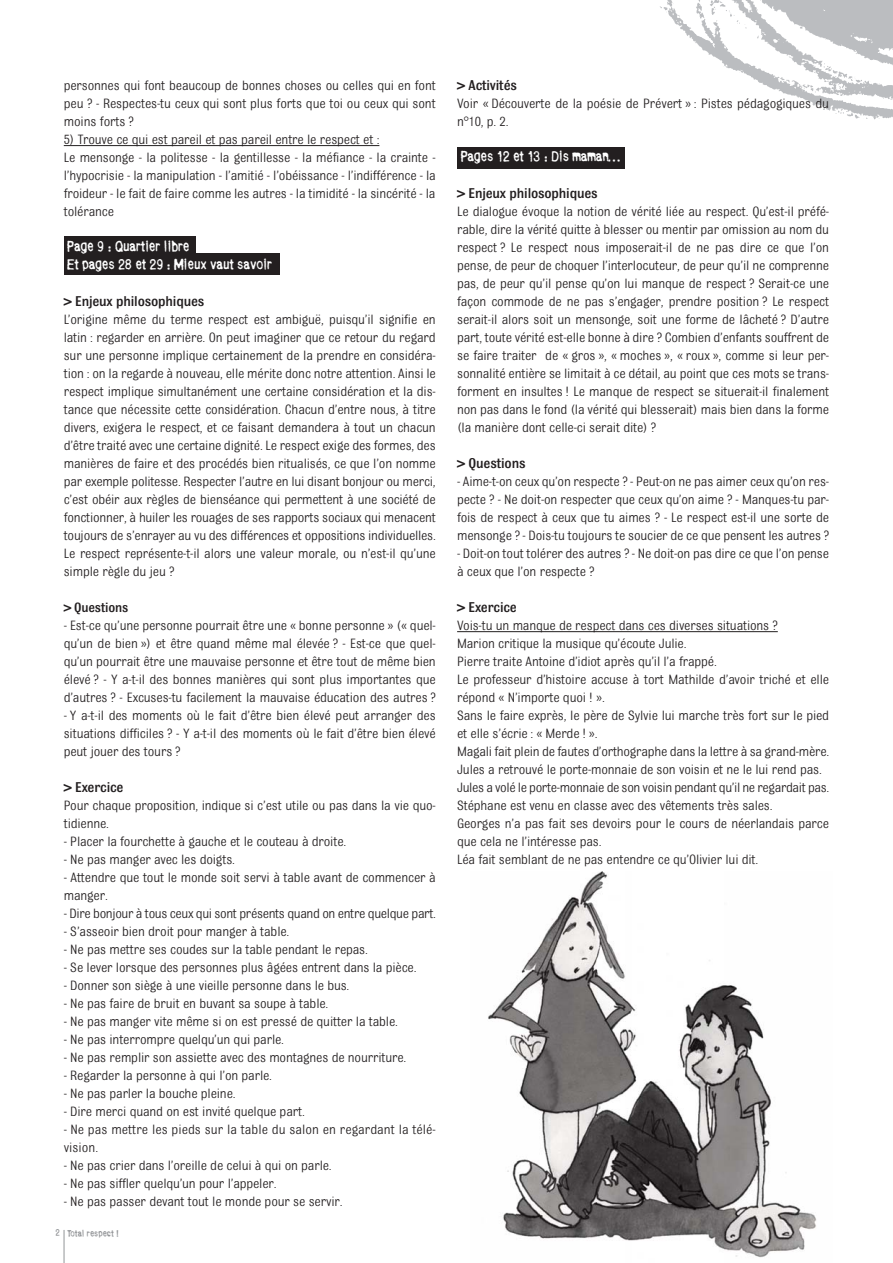
<style>
.page{position:relative;width:893px;height:1263px;background:#fff}
.page>*{position:absolute;margin:0;border:0;box-sizing:border-box;transform-origin:0 0}
.t1{font:500 15px "Bulldog";letter-spacing:-.015em;color:#231f20}
.t2{font:14.25px/18px "Bulldog";letter-spacing:-.015em;color:#231f20}
.t3{font:14.25px/18px "Bull Inked";letter-spacing:-.015em;color:#fff}
.t4{font:500 14.25px "Bulldog";letter-spacing:-.015em;color:#231f20}
.t5{font:9px "Bull Inked";color:#939598}
</style>
<div class="page">
<div style="left:457px;top:148px;width:167px;height:21px;background:#231f20"></div>
<div style="left:64px;top:253px;width:215px;height:22px;background:#231f20"></div>
<div style="left:64px;top:236px;width:132px;height:22px;background:#231f20"></div>
<img style="left:660px;top:0;width:233px;height:120px">
<hr style="left:64px;top:145px;width:315px;height:1px;background:#231f20">
<hr style="left:457px;top:631px;width:321px;height:1px;background:#231f20">
<hr style="left:64px;top:1230px;width:1px;height:33px;background:#939598">
<img style="left:488px;top:872px;width:329px;height:386px">
<p class="t2" style="left:64px;top:77px;width:374px;text-align:justify">personnes qui font beaucoup de bonnes choses ou celles qui en font peu ? - Respectes-tu ceux qui sont plus forts que toi ou ceux qui sont moins forts ?</p>
<p class="t2" style="left:64px;top:131px;width:374px">5) Trouve ce qui est pareil et pas pareil entre le respect et :<br>Le mensonge - la politesse - la gentillesse - la méfiance - la crainte - l’hypocrisie - la manipulation - l’amitié - l’obéissance - l’indifférence - la froideur - le fait de faire comme les autres - la timidité - la sincérité - la tolérance</p>
<p class="t3" style="left:67px;top:238px;width:206px">Page 9 : Quartier libre<br>Et pages 28 et 29 : Mieux vaut savoir</p>
<p class="t1" style="left:64px;top:296px;width:142px">&gt; Enjeux philosophiques</p>
<p class="t2" style="left:64px;top:311px;width:374px;text-align:justify">L’origine même du terme respect est ambiguë, puisqu’il signifie en latin : regarder en arrière. On peut imaginer que ce retour du regard sur une personne implique certainement de la prendre en considéra&shy;tion : on la regarde à nouveau, elle mérite donc notre attention. Ainsi le respect implique simultanément une certaine considération et la dis&shy;tance que nécessite cette considération. Chacun d’entre nous, à titre divers, exigera le respect, et ce faisant demandera à tout un chacun d’être traité avec une certaine dignité. Le respect exige des formes, des manières de faire et des procédés bien ritualisés, ce que l’on nomme par exemple politesse. Respecter l’autre en lui disant bonjour ou merci, c’est obéir aux règles de bienséance qui permettent à une société de fonctionner, à huiler les rouages de ses rapports sociaux qui menacent toujours de s’enrayer au vu des différences et oppositions individuelles.<br>Le respect représente-t-il alors une valeur morale, ou n’est-il qu’une simple règle du jeu ?</p>
<p class="t4" style="left:64px;top:603px;width:66px">&gt; Questions</p>
<p class="t2" style="left:64px;top:617px;width:374px;text-align:justify">- Est-ce qu’une personne pourrait être une « bonne personne » (« quel&shy;qu’un de bien ») et être quand même mal élevée ? - Est-ce que quel&shy;qu’un pourrait être une mauvaise personne et être tout de même bien élevé ? - Y a-t-il des bonnes manières qui sont plus importantes que d’autres ? - Excuses-tu facilement la mauvaise éducation des autres ?</p>
<p class="t2" style="left:64px;top:707px;width:374px;text-align:justify">- Y a-t-il des moments où le fait d’être bien élevé peut arranger des situations difficiles ? - Y a-t-il des moments où le fait d’être bien élevé peut jouer des tours ?</p>
<p class="t1" style="left:64px;top:782px;width:61px">&gt; Exercice</p>
<p class="t2" style="left:64px;top:797px;width:374px">Pour chaque proposition, indique si c’est utile ou pas dans la vie quo&shy;tidienne.</p>
<p class="t2" style="left:64px;top:833px;width:284px">- Placer la fourchette à gauche et le couteau à droite.</p>
<p class="t2" style="left:64px;top:851px;width:173px">- Ne pas manger avec les doigts.</p>
<p class="t2" style="left:64px;top:869px;width:374px">- Attendre que tout le monde soit servi à table avant de commencer à manger.</p>
<p class="t2" style="left:64px;top:905px;width:374px">- Dire bonjour à tous ceux qui sont présents quand on entre quelque part.</p>
<p class="t2" style="left:64px;top:923px;width:227px">- S’asseoir bien droit pour manger à table.</p>
<p class="t2" style="left:64px;top:941px;width:306px">- Ne pas mettre ses coudes sur la table pendant le repas.</p>
<p class="t2" style="left:64px;top:959px;width:354px">- Se lever lorsque des personnes plus âgées entrent dans la pièce.</p>
<p class="t2" style="left:64px;top:977px;width:287px">- Donner son siège à une vieille personne dans le bus.</p>
<p class="t2" style="left:64px;top:995px;width:266px">- Ne pas faire de bruit en buvant sa soupe à table.</p>
<p class="t2" style="left:64px;top:1013px;width:336px">- Ne pas manger vite même si on est pressé de quitter la table.</p>
<p class="t2" style="left:64px;top:1031px;width:222px">- Ne pas interrompre quelqu’un qui parle.</p>
<p class="t2" style="left:64px;top:1049px;width:344px">- Ne pas remplir son assiette avec des montagnes de nourriture.</p>
<p class="t2" style="left:64px;top:1067px;width:210px">- Regarder la personne à qui l’on parle.</p>
<p class="t2" style="left:64px;top:1085px;width:173px">- Ne pas parler la bouche pleine.</p>
<p class="t2" style="left:64px;top:1103px;width:242px">- Dire merci quand on est invité quelque part.</p>
<p class="t2" style="left:64px;top:1121px;width:374px">- Ne pas mettre les pieds sur la table du salon en regardant la télé&shy;vision.</p>
<p class="t2" style="left:64px;top:1157px;width:269px">- Ne pas crier dans l’oreille de celui à qui on parle.</p>
<p class="t2" style="left:64px;top:1176px;width:214px">- Ne pas siffler quelqu’un pour l’appeler.</p>
<p class="t2" style="left:64px;top:1194px;width:280px">- Ne pas passer devant tout le monde pour se servir.</p>
<p class="t5" style="left:55px;top:1230px;width:65px">2 Total respect !</p>
<p class="t1" style="left:457px;top:80px;width:61px">&gt; Activités</p>
<p class="t2" style="left:457px;top:95px;width:374px">Voir « Découverte de la poésie de Prévert » : Pistes pédagogiques du n°10, p. 2.</p>
<p class="t3" style="left:461px;top:148px;width:160px">Pages 12 et 13 : Dis maman…</p>
<p class="t1" style="left:457px;top:188px;width:142px">&gt; Enjeux philosophiques</p>
<p class="t2" style="left:457px;top:203px;width:374px;text-align:justify">Le dialogue évoque la notion de vérité liée au respect. Qu’est-il préfé&shy;rable, dire la vérité quitte à blesser ou mentir par omission au nom du respect ? Le respect nous imposerait-il de ne pas dire ce que l’on pense, de peur de choquer l’interlocuteur, de peur qu’il ne comprenne pas, de peur qu’il pense qu’on lui manque de respect ? Serait-ce une façon commode de ne pas s’engager, prendre position ? Le respect serait-il alors soit un mensonge, soit une forme de lâcheté ? D’autre part, toute vérité est-elle bonne à dire ? Combien d’enfants souffrent de se faire traiter de « gros », « moches », « roux », comme si leur per&shy;sonnalité entière se limitait à ce détail, au point que ces mots se trans&shy;forment en insultes ! Le manque de respect se situerait-il finalement non pas dans le fond (la vérité qui blesserait) mais bien dans la forme (la manière dont celle-ci serait dite) ?</p>
<p class="t1" style="left:457px;top:458px;width:70px">&gt; Questions</p>
<p class="t2" style="left:457px;top:473px;width:374px;text-align:justify">- Aime-t-on ceux qu’on respecte ? - Peut-on ne pas aimer ceux qu’on res&shy;pecte ? - Ne doit-on respecter que ceux qu’on aime ? - Manques-tu par&shy;fois de respect à ceux que tu aimes ? - Le respect est-il une sorte de mensonge ? - Dois-tu toujours te soucier de ce que pensent les autres ?</p>
<p class="t2" style="left:457px;top:545px;width:374px">- Doit-on tout tolérer des autres ? - Ne doit-on pas dire ce que l’on pense à ceux que l’on respecte ?</p>
<p class="t1" style="left:457px;top:602px;width:61px">&gt; Exercice</p>
<p class="t2" style="left:457px;top:617px;width:374px">Vois-tu un manque de respect dans ces diverses situations ?<br>Marion critique la musique qu’écoute Julie.<br>Pierre traite Antoine d’idiot après qu’il l’a frappé.<br>Le professeur d’histoire accuse à tort Mathilde d’avoir triché et elle répond « N’importe quoi ! ».<br>Sans le faire exprès, le père de Sylvie lui marche très fort sur le pied et elle s’écrie : « Merde ! ».<br>Magali fait plein de fautes d’orthographe dans la lettre à sa grand-mère.<br>Jules a retrouvé le porte-monnaie de son voisin et ne le lui rend pas.<br>Jules a volé le porte-monnaie de son voisin pendant qu’il ne regardait pas.<br>Stéphane est venu en classe avec des vêtements très sales.<br>Georges n’a pas fait ses devoirs pour le cours de néerlandais parce que cela ne l’intéresse pas.<br>Léa fait semblant de ne pas entendre ce qu’Olivier lui dit.</p>
</div>
